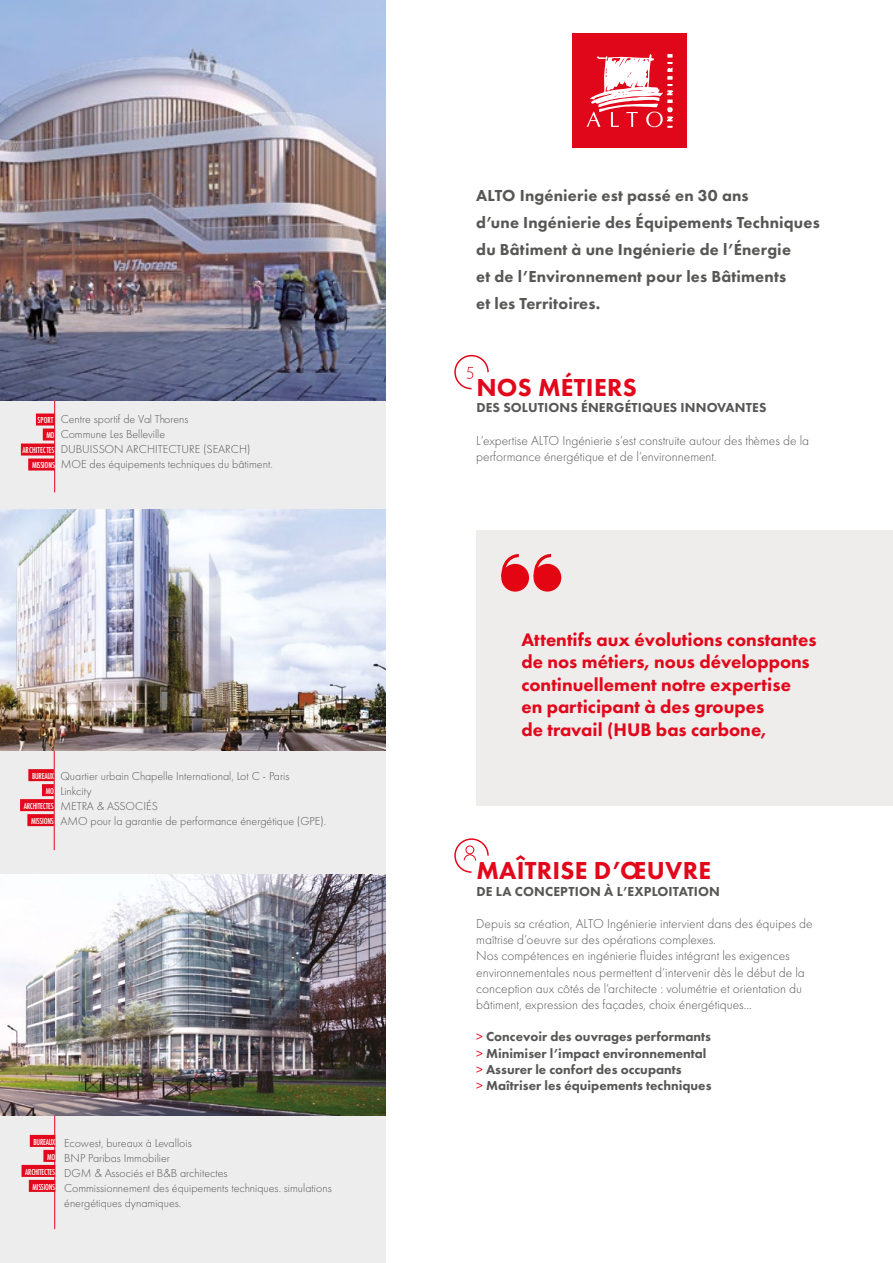
<style>
.page{position:relative;width:893px;height:1263px;background:#fff}
.page>*{position:absolute;margin:0;border:0;box-sizing:border-box;transform-origin:0 0}
.t1{font:800 25.5px "Futura PT";letter-spacing:.01em;color:#e2071b}
.t2{font:800 18.9px/22.6px "Futura PT";color:#e2071b}
.t3{font:800 16.5px/27px "Futura PT";letter-spacing:.01em;color:#575756}
.t4{font:300 13.5px/16.2px "Futura PT";color:#575756}
.t5{font:800 13.5px/16.2px "Futura PT";color:#575756}
.t6{font:300 12px/15px "Futura PT";color:#575756}
.t7{font:300 12px/15px "Futura PT";color:#575757}
.t8{font:500 9px/15px "Futura PT Cond";letter-spacing:-.025em;color:#fff;text-align:right}
.t9{font:500 9px/15px "Futura PT Cond";color:#fff;text-align:right}
.s1{font-weight:400;color:#e2071b}
</style>
<div class="page">
<div style="left:0;top:0;width:385px;height:1263px;background:#ededed"></div>
<hr style="left:54px;top:1051px;width:1px;height:178px;background:#e2071b">
<img style="left:0;top:874px;width:385px;height:241px">
<hr style="left:54px;top:716px;width:1px;height:134px;background:#e2071b">
<img style="left:0;top:510px;width:385px;height:240px">
<div style="left:36px;top:413px;width:19px;height:12px;background:#e3081c"></div>
<div style="left:43px;top:428px;width:12px;height:12px;background:#e3081c"></div>
<div style="left:21px;top:443px;width:34px;height:12px;background:#e3081c"></div>
<div style="left:28px;top:458px;width:27px;height:12px;background:#e3081c"></div>
<hr style="left:54px;top:334px;width:1px;height:158px;background:#e3081c">
<div style="left:28px;top:769px;width:26px;height:12px;background:#e2071b"></div>
<div style="left:42px;top:784px;width:12px;height:12px;background:#e2071b"></div>
<div style="left:20px;top:799px;width:34px;height:12px;background:#e2071b"></div>
<div style="left:27px;top:814px;width:27px;height:12px;background:#e2071b"></div>
<div style="left:30px;top:1135px;width:25px;height:12px;background:#e2071b"></div>
<div style="left:43px;top:1150px;width:12px;height:12px;background:#e2071b"></div>
<div style="left:22px;top:1165px;width:33px;height:12px;background:#e2071b"></div>
<div style="left:29px;top:1180px;width:26px;height:12px;background:#e2071b"></div>
<svg style="left:454px;top:838px;width:35px;height:35px"></svg>
<div style="left:572px;top:33px;width:115px;height:115px;background:#e1071b"></div>
<svg style="left:587px;top:54px;width:85px;height:73px"></svg>
<svg style="left:454px;top:354px;width:35px;height:36px"></svg>
<img style="left:0;top:0;width:385px;height:400px">
<div style="left:476px;top:530px;width:417px;height:275px;background:#eeedeb"></div>
<svg style="left:501px;top:553px;width:61px;height:39px"></svg>
<p class="t7" style="left:61px;top:412px;width:213px">Centre sportif de Val Thorens<br>Commune Les Belleville<br>DUBUISSON ARCHITECTURE (SEARCH)<br>MOE des équipements techniques du bâtiment.</p>
<p class="t9" style="left:22px;top:413px;width:34px">SPORT<br>MO<br>ARCHITECTES<br>MISSIONS</p>
<p class="t6" style="left:60px;top:769px;width:267px">Quartier urbain Chapelle International, Lot C - Paris<br>Linkcity<br>METRA &amp; ASSOCIÉS<br>AMO pour la garantie de performance énergétique (GPE).</p>
<p class="t8" style="left:24px;top:768px;width:32px">BUREAUX<br>MO<br>ARCHITECTES<br>MISSIONS</p>
<p class="t8" style="left:25px;top:1134px;width:32px">BUREAUX<br>MO<br>ARCHITECTES<br>MISSIONS</p>
<p class="t6" style="left:64px;top:1135px;width:269px">Ecowest, bureaux à Levallois<br>BNP Paribas Immobilier<br>DGM &amp; Associés et B&amp;B architectes<br>Commissionnement des équipements techniques. simulations énergétiques dynamiques.</p>
<p class="t3" style="left:476px;top:182px;width:345px">ALTO Ingénierie est passé en 30 ans<br>d’une Ingénierie des Équipements Techniques du Bâtiment à une Ingénierie de l’Énergie<br>et de l’Environnement pour les Bâtiments<br>et les Territoires.</p>
<h1 class="t1" style="left:476px;top:371px;width:162px">NOS MÉTIERS</h1>
<p class="t5" style="left:476px;top:399px;width:292px">DES SOLUTIONS ÉNERGÉTIQUES INNOVANTES</p>
<p class="t4" style="left:476px;top:432px;width:334px">L’expertise ALTO Ingénierie s’est construite autour des thèmes de la performance énergétique et de l’environnement.</p>
<h2 class="t2" style="left:521px;top:628px;width:297px">Attentifs aux évolutions constantes de nos métiers, nous développons continuellement notre expertise en participant à des groupes<br>de travail (HUB bas carbone,</h2>
<h1 class="t1" style="left:476px;top:855px;width:236px">MAÎTRISE D’ŒUVRE</h1>
<p class="t5" style="left:476px;top:883px;width:245px">DE LA CONCEPTION À L’EXPLOITATION</p>
<p class="t4" style="left:476px;top:915px;width:338px">Depuis sa création, ALTO Ingénierie intervient dans des équipes de maîtrise d’oeuvre sur des opérations complexes.<br>Nos compétences en ingénierie fluides intégrant les exigences environnementales nous permettent d’intervenir dès le début de la conception aux côtés de l’architecte : volumétrie et orientation du bâtiment, expression des façades, choix énergétiques...</p>
<p class="t5" style="left:476px;top:1028px;width:237px"><span class="s1">&gt;</span> Concevoir des ouvrages performants <span class="s1">&gt;</span> Minimiser l’impact environnemental <span class="s1">&gt;</span> Assurer le confort des occupants<br><span class="s1">&gt;</span> Maîtriser les équipements techniques</p>
</div>
